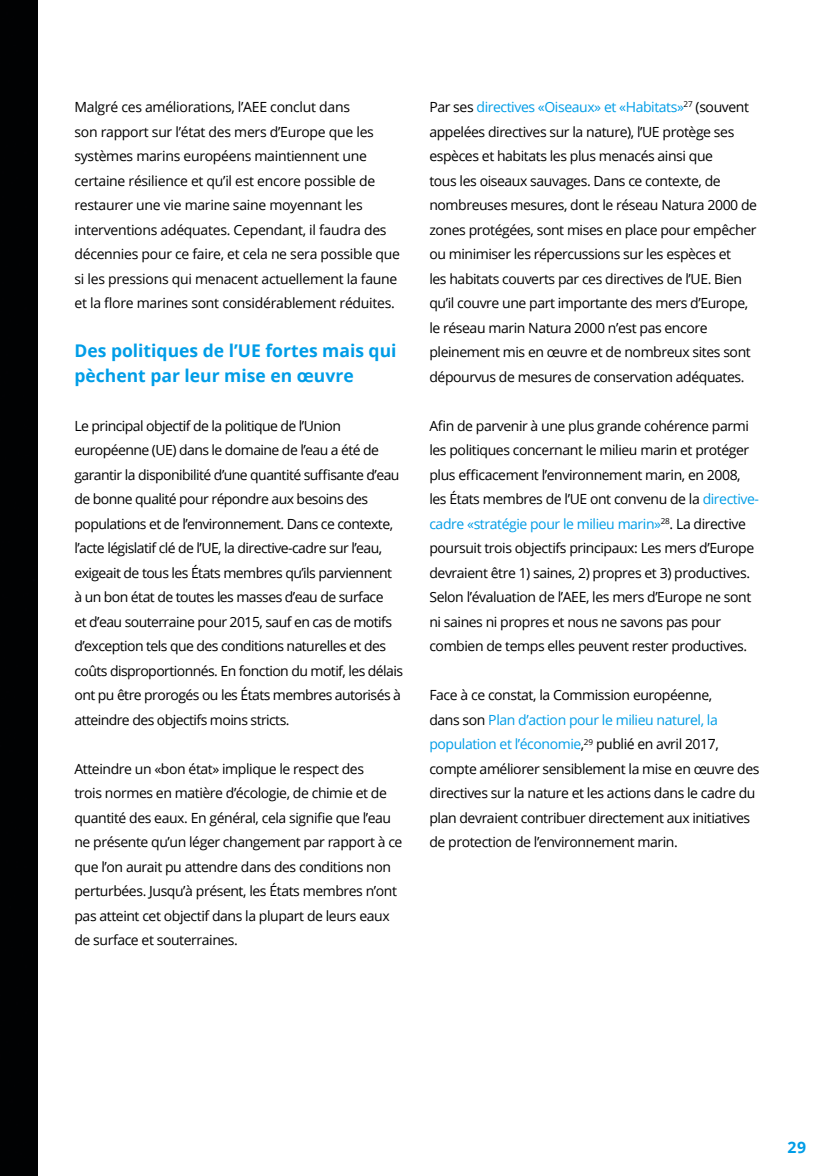
<style>
.page{position:relative;width:834px;height:1176px;background:#fff}
.page>*{position:absolute;margin:0;border:0;box-sizing:border-box;transform-origin:0 0}
.t1{font:700 17.5px/24.5px "Open Sans";color:#009de7}
.t2{font:700 15.75px "Open Sans";color:#009de7}
.t3{font:14px/24.5px "Open Sans";letter-spacing:-.03em;color:#000}
.s1{color:#009de7}
</style>
<div class="page">
<div style="left:0;top:0;width:37px;height:1176px;background:#010203"></div>
<p class="t3" style="left:74px;top:94px;width:327px">Malgré ces améliorations, l’AEE conclut dans<br>son rapport sur l’état des mers d’Europe que les systèmes marins européens maintiennent une certaine résilience et qu’il est encore possible de restaurer une vie marine saine moyennant les interventions adéquates. Cependant, il faudra des décennies pour ce faire, et cela ne sera possible que si les pressions qui menacent actuellement la faune et la flore marines sont considérablement réduites.</p>
<p class="t1" style="left:74px;top:338px;width:323px">Des politiques de l’UE fortes mais qui pèchent par leur mise en œuvre</p>
<p class="t3" style="left:74px;top:413px;width:330px">Le principal objectif de la politique de l’Union européenne (UE) dans le domaine de l’eau a été de garantir la disponibilité d’une quantité suffisante d’eau de bonne qualité pour répondre aux besoins des populations et de l’environnement. Dans ce contexte, l’acte législatif clé de l’UE, la directive-cadre sur l’eau, exigeait de tous les États membres qu’ils parviennent à un bon état de toutes les masses d’eau de surface<br>et d’eau souterraine pour 2015, sauf en cas de motifs d’exception tels que des conditions naturelles et des coûts disproportionnés. En fonction du motif, les délais ont pu être prorogés ou les États membres autorisés à atteindre des objectifs moins stricts.</p>
<p class="t3" style="left:74px;top:756px;width:329px">Atteindre un «bon état» implique le respect des<br>trois normes en matière d’écologie, de chimie et de quantité des eaux. En général, cela signifie que l’eau ne présente qu’un léger changement par rapport à ce que l’on aurait pu attendre dans des conditions non perturbées. Jusqu’à présent, les États membres n’ont pas atteint cet objectif dans la plupart de leurs eaux de surface et souterraines.</p>
<p class="t3" style="left:429px;top:94px;width:329px">Par ses <span class="s1">directives «Oiseaux» et «Habitats»</span><sup>27</sup> (souvent appelées directives sur la nature), l’UE protège ses espèces et habitats les plus menacés ainsi que<br>tous les oiseaux sauvages. Dans ce contexte, de nombreuses mesures, dont le réseau Natura 2000 de zones protégées, sont mises en place pour empêcher ou minimiser les répercussions sur les espèces et<br>les habitats couverts par ces directives de l’UE. Bien qu’il couvre une part importante des mers d’Europe, le réseau marin Natura 2000 n’est pas encore pleinement mis en œuvre et de nombreux sites sont dépourvus de mesures de conservation adéquates.</p>
<p class="t3" style="left:429px;top:413px;width:331px">Afin de parvenir à une plus grande cohérence parmi les politiques concernant le milieu marin et protéger plus efficacement l’environnement marin, en 2008, les États membres de l’UE ont convenu de la <span class="s1">directive&shy;cadre «stratégie pour le milieu marin»</span><sup>28</sup>. La directive poursuit trois objectifs principaux: Les mers d’Europe devraient être 1) saines, 2) propres et 3) productives.<br>Selon l’évaluation de l’AEE, les mers d’Europe ne sont ni saines ni propres et nous ne savons pas pour combien de temps elles peuvent rester productives.</p>
<p class="t3" style="left:429px;top:682px;width:331px">Face à ce constat, la Commission européenne,<br>dans son <span class="s1">Plan d’action pour le milieu naturel, la population et l’économie</span>,<sup>29</sup> publié en avril 2017, compte améliorer sensiblement la mise en œuvre des directives sur la nature et les actions dans le cadre du plan devraient contribuer directement aux initiatives de protection de l’environnement marin.</p>
<p class="t2" style="left:787px;top:1136px;width:20px">29</p>
</div>
